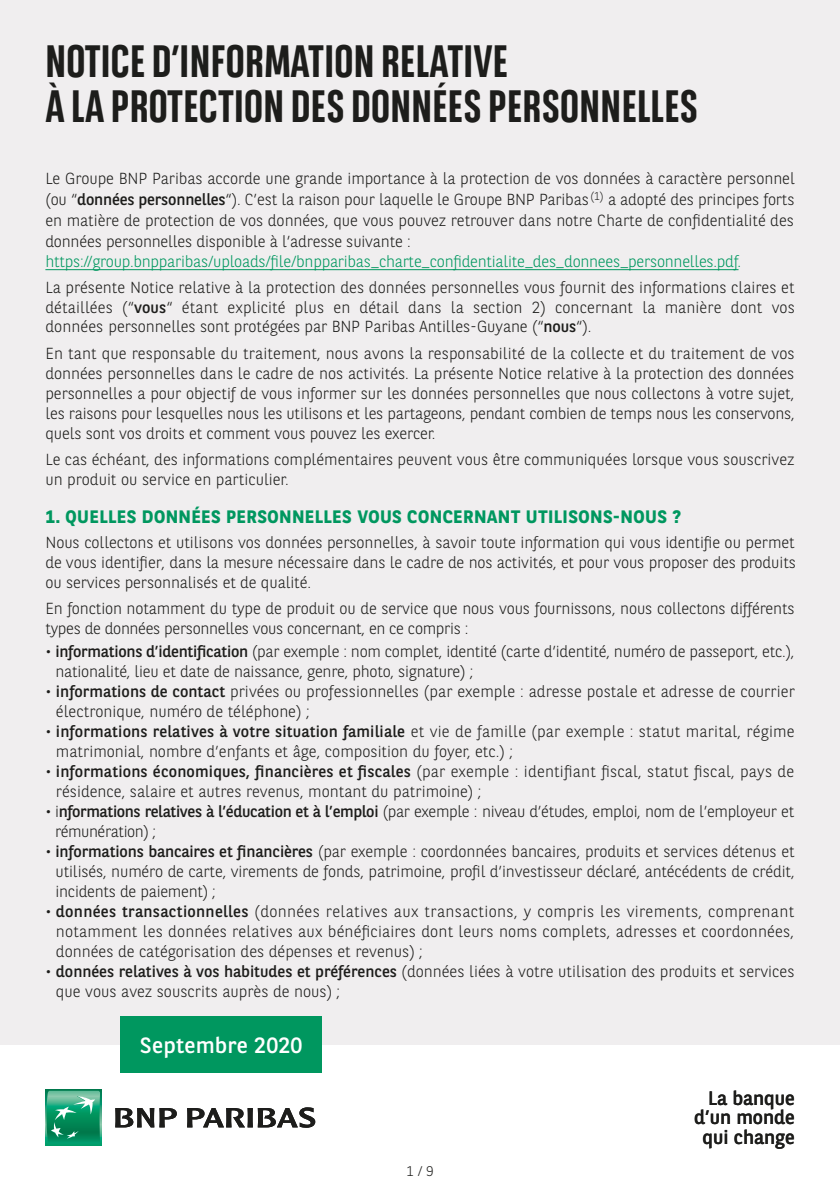
<style>
.page{position:relative;width:840px;height:1191px;background:#fff}
.page>*{position:absolute;margin:0;border:0;box-sizing:border-box;transform-origin:0 0}
.t1{font:700 45px/45px "BNPP Sans Condensed";letter-spacing:.005em;color:#1d1d1b;scale:1.1 1}
.t2{font:22px "BNPP Sans";letter-spacing:.01em;color:#fff}
.t3{font:19.6px/19.6px "BNPP Sans";color:#1d1d1b;text-align:right}
.t4{font:700 18px "BNPP Sans";letter-spacing:.02em;color:#00975f}
.TEXTES_PUCES{font:300 16px/20px "BNPP Sans";letter-spacing:-.005em;color:#1d1d1b}
.t5{font:300 14px "BNPP Sans";color:#1d1d1b}
.s1{font-weight:400}
.s2{color:#00975f}
</style>
<div class="page">
<div style="left:0;top:0;width:839px;height:1044px;background:#f0eeef"></div>
<div style="left:45px;top:1089px;width:56px;height:56px;background:#009d6e"></div>
<svg style="left:46px;top:1090px;width:54px;height:51px"></svg>
<svg style="left:115px;top:1108px;width:62px;height:19px"></svg>
<svg style="left:187px;top:1107px;width:128px;height:20px"></svg>
<div style="left:120px;top:1016px;width:202px;height:56px;background:#00975f"></div>
<hr style="left:45px;top:269px;width:693px;height:1px;background:#00975f">
<p class="t1" style="left:45px;top:40px;width:594px">NOTICE D’INFORMATION RELATIVE<br>À LA PROTECTION DES DONNÉES PERSONNELLES</p>
<p class="TEXTES_PUCES" style="left:45px;top:168px;width:750px;line-height:20.8px">Le Groupe BNP Paribas accorde une grande importance à la protection de vos données à caractère personnel (ou “<span class="s1">données personnelles</span>“). C’est la raison pour laquelle le Groupe BNP Paribas<sup>(1)</sup> a adopté des principes forts en matière de protection de vos données, que vous pouvez retrouver dans notre Charte de confidentialité des données personnelles disponible à l’adresse suivante : <span class="s2">https://group.bnpparibas/uploads/file/bnpparibas_charte_confidentialite_des_donnees_personnelles.pdf.</span></p>
<p class="TEXTES_PUCES" style="left:45px;top:277px;width:750px;text-align:justify">La présente Notice relative à la protection des données personnelles vous fournit des informations claires et détaillées (“<span class="s1">vous</span>“ étant explicité plus en détail dans la section 2) concernant la manière dont vos données personnelles sont protégées par BNP Paribas Antilles-Guyane (“<span class="s1">nous</span>“).</p>
<p class="TEXTES_PUCES" style="left:45px;top:342px;width:750px;text-align:justify">En tant que responsable du traitement, nous avons la responsabilité de la collecte et du traitement de vos données personnelles dans le cadre de nos activités. La présente Notice relative à la protection des données personnelles a pour objectif de vous informer sur les données personnelles que nous collectons à votre sujet, les raisons pour lesquelles nous les utilisons et les partageons, pendant combien de temps nous les conservons, quels sont vos droits et comment vous pouvez les exercer.</p>
<p class="TEXTES_PUCES" style="left:45px;top:448px;width:750px">Le cas échéant, des informations complémentaires peuvent vous être communiquées lorsque vous souscrivez un produit ou service en particulier.</p>
<p class="t4" style="left:45px;top:504px;width:636px">1. QUELLES DONNÉES PERSONNELLES VOUS CONCERNANT UTILISONS-NOUS ?</p>
<p class="TEXTES_PUCES" style="left:45px;top:532px;width:751px;text-align:justify">Nous collectons et utilisons vos données personnelles, à savoir toute information qui vous identifie ou permet de vous identifier, dans la mesure nécessaire dans le cadre de nos activités, et pour vous proposer des produits ou services personnalisés et de qualité.</p>
<p class="TEXTES_PUCES" style="left:45px;top:597px;width:750px">En fonction notamment du type de produit ou de service que nous vous fournissons, nous collectons différents types de données personnelles vous concernant, en ce compris :</p>
<p class="TEXTES_PUCES" style="left:55px;top:640px;width:740px;text-indent:-10px">• <span class="s1">informations d’identification</span> (par exemple : nom complet, identité (carte d’identité, numéro de passeport, etc.), nationalité, lieu et date de naissance, genre, photo, signature) ;</p>
<p class="TEXTES_PUCES" style="left:56px;top:680px;width:740px;text-indent:-11px">• <span class="s1">informations de contact</span> privées ou professionnelles (par exemple : adresse postale et adresse de courrier électronique, numéro de téléphone) ;</p>
<p class="TEXTES_PUCES" style="left:56px;top:720px;width:739px;text-indent:-11px">• <span class="s1">informations relatives à votre situation familiale</span> et vie de famille (par exemple : statut marital, régime matrimonial, nombre d’enfants et âge, composition du foyer, etc.) ;</p>
<p class="TEXTES_PUCES" style="left:56px;top:760px;width:739px;text-indent:-11px">• <span class="s1">informations économiques, financières et fiscales</span> (par exemple : identifiant fiscal, statut fiscal, pays de résidence, salaire et autres revenus, montant du patrimoine) ;</p>
<p class="TEXTES_PUCES" style="left:55px;top:800px;width:740px;text-indent:-10px">• i<span class="s1">nformations relatives à l’éducation et à l’emploi</span> (par exemple : niveau d’études, emploi, nom de l’employeur et rémunération) ;</p>
<p class="TEXTES_PUCES" style="left:55px;top:840px;width:740px;text-align:justify;text-indent:-10px">• <span class="s1">informations bancaires et financières</span> (par exemple : coordonnées bancaires, produits et services détenus et utilisés, numéro de carte, virements de fonds, patrimoine, profil d’investisseur déclaré, antécédents de crédit, incidents de paiement) ;</p>
<p class="TEXTES_PUCES" style="left:56px;top:900px;width:739px;text-align:justify;text-indent:-11px">• <span class="s1">données transactionnelles</span> (données relatives aux transactions, y compris les virements, comprenant notamment les données relatives aux bénéficiaires dont leurs noms complets, adresses et coordonnées, données de catégorisation des dépenses et revenus) ;</p>
<p class="TEXTES_PUCES" style="left:56px;top:960px;width:739px;text-indent:-11px">• <span class="s1">données relatives à vos habitudes et préférences</span> (données liées à votre utilisation des produits et services que vous avez souscrits auprès de nous) ;</p>
<p class="t2" style="left:140px;top:1030px;width:164px">Septembre 2020</p>
<p class="t5" style="left:406px;top:1161px;width:29px">1 / 9</p>
<p class="t3" style="left:693px;top:1087px;width:102px">La banque d’un monde qui change</p>
</div>
